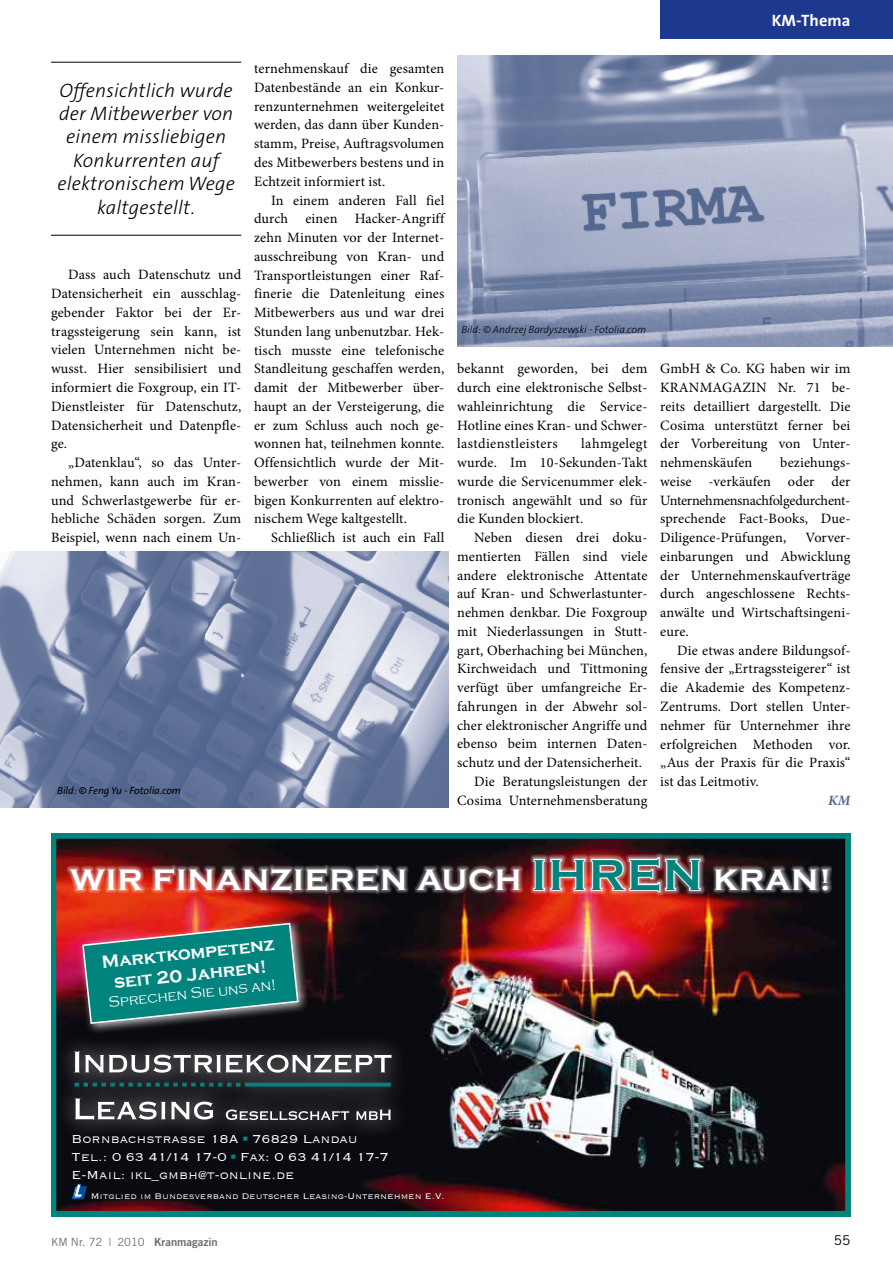
<style>
.page{position:relative;width:893px;height:1263px;background:#fff}
.page>*{position:absolute;margin:0;border:0;box-sizing:border-box;transform-origin:0 0}
.t1{font:700 30.3px "Copperplate Gothic";letter-spacing:.05em;color:#fff}
.t2{font:italic 300 19.5px/23.4px "The Sans B3";letter-spacing:.01em;color:#000;text-align:center}
.t3{font:700 18px/21.6px "Copperplate Gothic";color:#fff;text-align:center}
.t4{font:700 16.5px "The Sans B7";color:#fff}
.t5{font:15px/18px "Copperplate Gothic Thirty Two BC";color:#fff}
.t6{font:300 15px "Copperplate Gothic";color:#fff}
.t7{font:14.25px/18.8px "Minion Pro";letter-spacing:.01em;color:#000;text-align:justify}
.t8{font:italic 700 14.25px "Minion Pro";color:#51658d}
.t9{font:13.5px "Trade Gothic";color:#000}
.t10{font:11.25px "Trade Gothic";color:#6e6e6e}
.t11{font:10.5px "Copperplate Gothic Thirty Two BC";color:#fff}
.t12{font:italic 300 10.5px "The Sans B3";color:#000}
.t13{font:italic 10.5px "The Sans B5 Plain";letter-spacing:-.005em;color:#000}
.s1{font-size:44.55px;color:#00847d}
.s2{font-family:"Trade Gothic Bold Two"}
</style>
<div class="page">
<div style="left:660px;top:0;width:233px;height:39px;background:#1c388f"></div>
<img style="left:51px;top:833px;width:799px;height:383px">
<div style="left:53px;top:1030px;width:354px;height:107px;background:#fff;opacity:.75"></div>
<svg style="left:74px;top:1052px;width:317px;height:21px"></svg>
<svg style="left:75px;top:1098px;width:138px;height:22px"></svg>
<svg style="left:226px;top:1109px;width:123px;height:11px"></svg>
<svg style="left:356px;top:1110px;width:35px;height:10px"></svg>
<hr style="left:246px;top:1083px;width:145px;height:3px;background:#00847d">
<svg style="left:75px;top:1082px;width:171px;height:5px"></svg>
<div style="left:76px;top:917px;width:233px;height:117px;background:#fff;opacity:.75"></div>
<svg style="left:81px;top:922px;width:218px;height:103px;background:#2d7470"></svg>
<img style="left:65px;top:852px;width:767px;height:43px">
<img style="left:532px;top:856px;width:170px;height:37px">
<svg style="left:72px;top:1184px;width:15px;height:15px"></svg>
<hr style="left:51px;top:62px;width:190px;height:1px;background:#000">
<hr style="left:51px;top:235px;width:190px;height:1px;background:#000">
<img style="left:457px;top:55px;width:436px;height:291px">
<img style="left:0;top:551px;width:449px;height:257px">
<p class="t4" style="left:772px;top:11px;width:80px">KM-Thema</p>
<h2 class="t2" style="left:57px;top:79px;width:179px">Offensichtlich wurde der Mitbewerber von einem missliebigen<br>Konkurrenten auf elektronischem Wege kaltgestellt.</h2>
<p class="t7" style="left:51px;top:266px;width:192px;text-indent:17px">Dass auch Datenschutz und Datensicherheit ein ausschlag&shy;gebender Faktor bei der Er&shy;tragssteigerung sein kann, ist vielen Unternehmen nicht be&shy;wusst. Hier sensibilisiert und informiert die Foxgroup, ein IT-Dienstleister für Datenschutz, Datensicherheit und Datenpfle&shy;ge.</p>
<p class="t7" style="left:51px;top:453px;width:192px;text-indent:17px">„Datenklau“, so das Unter&shy;nehmen, kann auch im Kran&shy;und Schwerlastgewerbe für er&shy;hebliche Schäden sorgen. Zum Beispiel, wenn nach einem Un-</p>
<p class="t13" style="left:57px;top:785px;width:125px">Bild: © Feng Yu - Fotolia.com</p>
<p class="t7" style="left:254px;top:59px;width:192px">ternehmenskauf die gesamten Datenbestände an ein Konkur&shy;renzunternehmen weitergeleitet werden, das dann über Kunden&shy;stamm, Preise, Auftragsvolumen des Mitbewerbers bestens und in Echtzeit informiert ist.</p>
<p class="t7" style="left:254px;top:191px;width:192px;text-indent:17px">In einem anderen Fall fiel durch einen Hacker-Angriff zehn Minuten vor der Internet&shy;ausschreibung von Kran- und Transportleistungen einer Raf&shy;finerie die Datenleitung eines Mitbewerbers aus und war drei Stunden lang unbenutzbar. Hek&shy;tisch musste eine telefonische Standleitung geschaffen werden, damit der Mitbewerber über&shy;haupt an der Versteigerung, die er zum Schluss auch noch ge&shy;wonnen hat, teilnehmen konnte.<br>Offensichtlich wurde der Mit&shy;bewerber von einem misslie&shy;bigen Konkurrenten auf elektro&shy;nischem Wege kaltgestellt.</p>
<p class="t7" style="left:271px;top:528px;width:175px">Schließlich ist auch ein Fall</p>
<p class="t12" style="left:461px;top:324px;width:186px">Bild: © Andrzej Bardyszewski - Fotolia.com</p>
<p class="t7" style="left:457px;top:359px;width:192px">bekannt geworden, bei dem durch eine elektronische Selbst&shy;wahleinrichtung die Service-Hotline eines Kran- und Schwer&shy;lastdienstleisters</p>
<p class="t7" style="left:457px;top:434px;width:192px;text-indent:124px">lahmgelegt wurde. Im 10-Sekunden-Takt wurde die Servicenummer elek&shy;tronisch angewählt und so für die Kunden blockiert.</p>
<p class="t7" style="left:474px;top:528px;width:175px">Neben diesen drei doku-</p>
<p class="t7" style="left:457px;top:547px;width:192px">mentierten Fällen sind viele</p>
<p class="t7" style="left:457px;top:566px;width:192px">andere elektronische Attentate</p>
<p class="t7" style="left:457px;top:584px;width:192px">auf Kran- und Schwerlastunter-</p>
<p class="t7" style="left:457px;top:603px;width:192px">nehmen denkbar. Die Foxgroup</p>
<p class="t7" style="left:457px;top:622px;width:192px">mit Niederlassungen in Stutt-</p>
<p class="t7" style="left:457px;top:641px;width:192px">gart, Oberhaching bei München,</p>
<p class="t7" style="left:457px;top:659px;width:192px">Kirchweidach und Tittmoning</p>
<p class="t7" style="left:457px;top:678px;width:192px">verfügt über umfangreiche Er-</p>
<p class="t7" style="left:457px;top:697px;width:192px">fahrungen in der Abwehr sol-</p>
<p class="t7" style="left:457px;top:716px;width:192px">cher elektronischer Angriffe und</p>
<p class="t7" style="left:457px;top:734px;width:192px">ebenso beim internen Daten-</p>
<p class="t7" style="left:457px;top:753px;width:186px">schutz und der Datensicherheit.</p>
<p class="t7" style="left:474px;top:772px;width:175px">Die Beratungsleistungen der</p>
<p class="t7" style="left:457px;top:791px;width:192px">Cosima Unternehmensberatung</p>
<p class="t7" style="left:660px;top:360px;width:192px">GmbH &amp; Co. KG haben wir im KRANMAGAZIN Nr. 71 be&shy;reits detailliert dargestellt. Die Cosima unterstützt ferner bei der Vorbereitung von Unter&shy;nehmenskäufen</p>
<p class="t7" style="left:660px;top:453px;width:192px;text-indent:120px">beziehungs&shy;weise -verkäufen oder der Unternehmensnachfolge durch ent&shy;sprechende Fact-Books, Due-Diligence-Prüfungen,</p>
<p class="t7" style="left:660px;top:528px;width:192px;text-indent:145px">Vorver&shy;einbarungen und Abwicklung der Unternehmenskaufverträge durch angeschlossene Rechts&shy;anwälte und Wirtschaftsingeni&shy;eure.</p>
<p class="t7" style="left:660px;top:641px;width:192px;text-indent:17px">Die etwas andere Bildungsof&shy;fensive der „Ertragssteigerer“ ist die Akademie des Kompetenz-Zentrums. Dort stellen Unter&shy;nehmer für Unternehmer ihre erfolgreichen Methoden vor. „Aus der Praxis für die Praxis“ ist das Leitmotiv.</p>
<p class="t8" style="left:828px;top:790px;width:24px">KM</p>
<h1 class="t1" style="left:70px;top:863px;width:762px">WIR FINANZIEREN AUCH <span class="s1">IHREN</span> KRAN!</h1>
<p class="t3" style="left:101px;top:951px;width:175px;rotate:-6deg">Marktkompetenz seit 20 Jahren!</p>
<p class="t6" style="left:108px;top:994px;width:170px;rotate:-6deg">Sprechen Sie uns an!</p>
<p class="t5" style="left:72px;top:1129px;width:319px">Bornbachstrasse 18A <sup>■</sup> 76829 Landau<br>Tel.: 0 63 41/14 17-0 <sup>■</sup> Fax: 0 63 41/14 17-7<br>E-Mail: ikl_gmbh@t-online.de</p>
<p class="t11" style="left:91px;top:1189px;width:355px">Mitglied im Bundesverband Deutscher Leasing-Unternehmen E.V.</p>
<p class="t10" style="left:51px;top:1235px;width:168px">KM Nr. 72 | 2010 <span class="s2">Kranmagazin</span></p>
<p class="t9" style="left:834px;top:1232px;width:18px">55</p>
</div>
